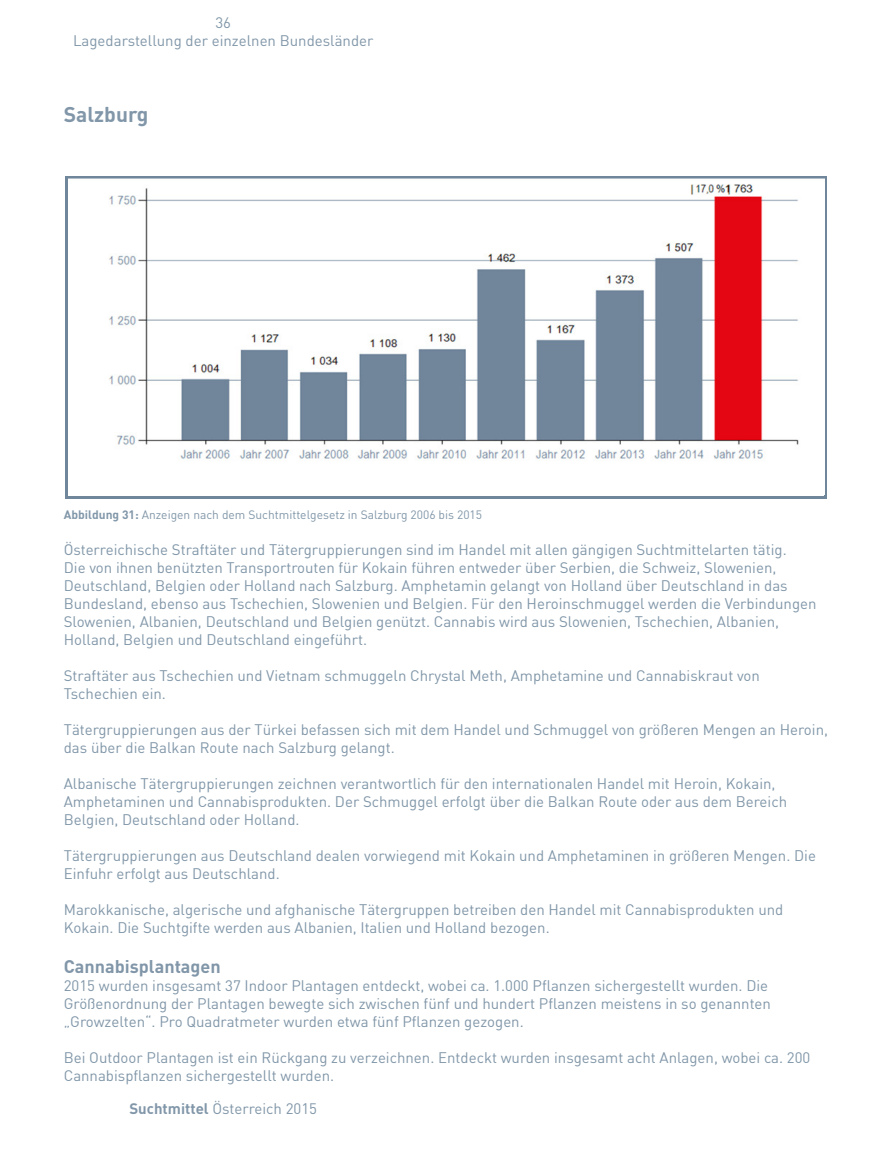
<style>
.page{position:relative;width:893px;height:1149px;background:#fff}
.page>*{position:absolute;margin:0;border:0;box-sizing:border-box;transform-origin:0 0}
.t1{font:700 21px "DIN";color:#8197a9}
.t2{font:700 18px "DIN";color:#8197a9}
.t3{font:15px/18px "DIN";color:#8197a9}
.t4{font:12px "DIN";color:#8197a9}
.s1{font-weight:700}
</style>
<div class="page">
<hr style="left:65px;top:176px;width:3px;height:322px;background:#70869b">
<hr style="left:824px;top:179px;width:3px;height:319px;background:#70869b">
<hr style="left:68px;top:176px;width:759px;height:3px;background:#70869b">
<hr style="left:68px;top:495px;width:759px;height:3px;background:#70869b">
<img style="left:109px;top:184px;width:690px;height:277px">
<p class="t3" style="left:215px;top:14px;width:17px">36</p>
<p class="t3" style="left:73px;top:32px;width:302px">Lagedarstellung der einzelnen Bundesländer</p>
<p class="t1" style="left:64px;top:101px;width:86px">Salzburg</p>
<p class="t4" style="left:64px;top:506px;width:420px"><span class="s1">Abbildung 31:</span> Anzeigen nach dem Suchtmittelgesetz in Salzburg 2006 bis 2015</p>
<p class="t3" style="left:64px;top:540px;width:754px">Österreichische Straftäter und Tätergruppierungen sind im Handel mit allen gängigen Suchtmittelarten tätig.<br>Die von ihnen benützten Transportrouten für Kokain führen entweder über Serbien, die Schweiz, Slowenien, Deutschland, Belgien oder Holland nach Salzburg. Amphetamin gelangt von Holland über Deutschland in das Bundesland, ebenso aus Tschechien, Slowenien und Belgien. Für den Heroinschmuggel werden die Verbindungen Slowenien, Albanien, Deutschland und Belgien genützt. Cannabis wird aus Slowenien, Tschechien, Albanien, Holland, Belgien und Deutschland eingeführt.</p>
<p class="t3" style="left:64px;top:666px;width:698px">Straftäter aus Tschechien und Vietnam schmuggeln Chrystal Meth, Amphetamine und Cannabiskraut von<br>Tschechien ein.</p>
<p class="t3" style="left:64px;top:720px;width:766px">Tätergruppierungen aus der Türkei befassen sich mit dem Handel und Schmuggel von größeren Mengen an Heroin, das über die Balkan Route nach Salzburg gelangt.</p>
<p class="t3" style="left:64px;top:774px;width:725px">Albanische Tätergruppierungen zeichnen verantwortlich für den internationalen Handel mit Heroin, Kokain,<br>Amphetaminen und Cannabisprodukten. Der Schmuggel erfolgt über die Balkan Route oder aus dem Bereich<br>Belgien, Deutschland oder Holland.</p>
<p class="t3" style="left:64px;top:846px;width:754px">Tätergruppierungen aus Deutschland dealen vorwiegend mit Kokain und Amphetaminen in größeren Mengen. Die<br>Einfuhr erfolgt aus Deutschland.</p>
<p class="t3" style="left:64px;top:900px;width:721px">Marokkanische, algerische und afghanische Tätergruppen betreiben den Handel mit Cannabisprodukten und<br>Kokain. Die Suchtgifte werden aus Albanien, Italien und Holland bezogen.</p>
<p class="t2" style="left:64px;top:954px;width:158px">Cannabisplantagen</p>
<p class="t3" style="left:64px;top:975px;width:709px">2015 wurden insgesamt 37 Indoor Plantagen entdeckt, wobei ca. 1.000 Pflanzen sichergestellt wurden. Die<br>Größenordnung der Plantagen bewegte sich zwischen fünf und hundert Pflanzen meistens in so genannten „Growzelten“. Pro Quadratmeter wurden etwa fünf Pflanzen gezogen.</p>
<p class="t3" style="left:64px;top:1047px;width:748px">Bei Outdoor Plantagen ist ein Rückgang zu verzeichnen. Entdeckt wurden insgesamt acht Anlagen, wobei ca. 200<br>Cannabispflanzen sichergestellt wurden.</p>
<p class="t3" style="left:129px;top:1098px;width:189px"><span class="s1">Suchtmittel</span> Österreich 2015</p>
</div>
